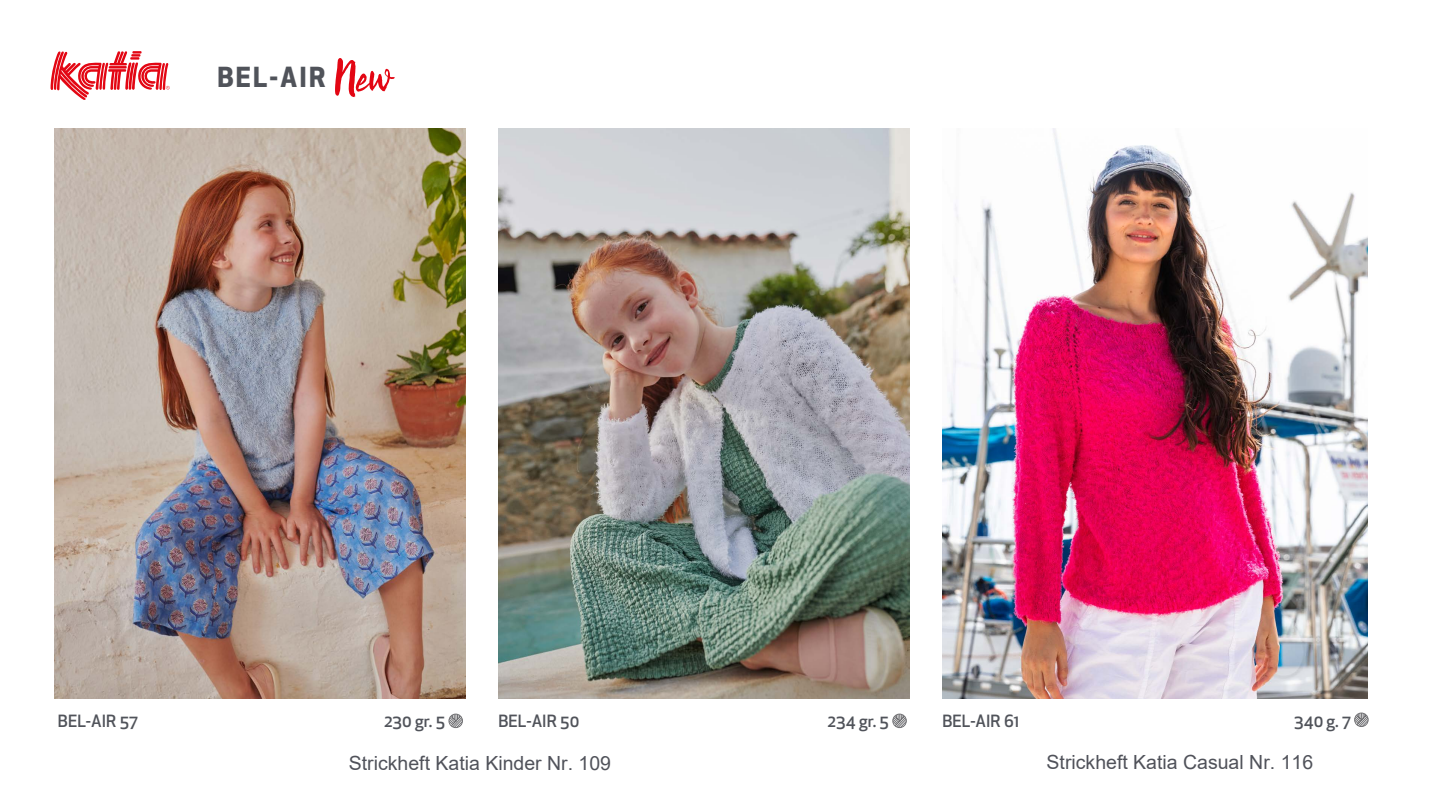
<style>
.page{position:relative;width:1440px;height:810px;background:#fff}
.page>*{position:absolute;margin:0;border:0;box-sizing:border-box;transform-origin:0 0}
.t1{font:700 27px "Apex New";letter-spacing:.08em;color:#50535a}
.t2{font:19.5px "Arial";color:#50525a}
.t3{font:500 16.5px "Apex New";color:#50535a}
</style>
<div class="page">
<svg style="left:51px;top:51px;width:119px;height:49px"></svg>
<img style="left:55px;top:129px;width:410px;height:569px">
<svg style="left:449px;top:714px;width:14px;height:14px"></svg>
<div style="left:449px;top:714px;width:14px;height:14px;border:1px solid #707073;border-radius:50%"></div>
<img style="left:499px;top:129px;width:410px;height:569px">
<svg style="left:893px;top:714px;width:13px;height:14px"></svg>
<div style="left:893px;top:714px;width:14px;height:14px;border:1px solid #707073;border-radius:50%"></div>
<svg style="left:1355px;top:713px;width:13px;height:14px"></svg>
<div style="left:1354px;top:713px;width:14px;height:14px;border:1px solid #707073;border-radius:50%"></div>
<img style="left:942px;top:129px;width:426px;height:569px">
<svg style="left:335px;top:58px;width:60px;height:39px"></svg>
<h1 class="t1" style="left:218px;top:57px;width:109px">BEL-AIR</h1>
<p class="t3" style="left:58px;top:710px;width:82px">BEL-AIR 57</p>
<p class="t3" style="left:384px;top:710px;width:63px">230 gr. 5</p>
<p class="t3" style="left:499px;top:710px;width:82px">BEL-AIR 50</p>
<p class="t3" style="left:828px;top:710px;width:63px">234 gr. 5</p>
<p class="t3" style="left:942px;top:710px;width:79px">BEL-AIR 61</p>
<p class="t3" style="left:1294px;top:710px;width:58px">340 g. 7</p>
<p class="t2" style="left:349px;top:749px;width:264px">Strickheft Katia Kinder Nr. 109</p>
<p class="t2" style="left:1047px;top:749px;width:268px">Strickheft Katia Casual Nr. 116</p>
</div>
